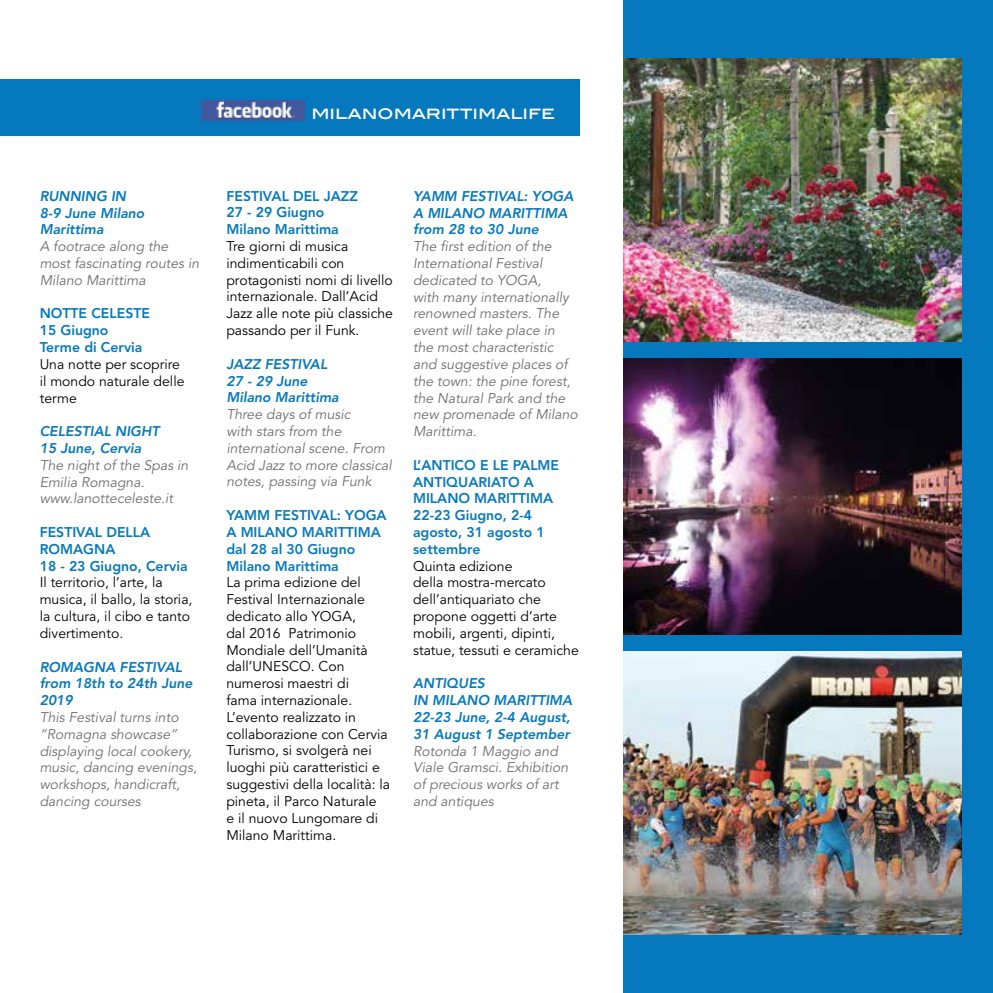
<style>
.page{position:relative;width:993px;height:993px;background:#fff}
.page>*{position:absolute;margin:0;border:0;box-sizing:border-box;transform-origin:0 0}
.t1{font:500 16.97px "Blair ITC";letter-spacing:-.005em;color:#fff}
.t2{font:14px/16.8px "Avenir";color:#000}
.t3{font:italic 14px/16.8px "Avenir";color:#706f6f}
.t4{font:800 14px/16.8px "Avenir";color:#0578be}
.t5{font:italic 800 14px/16.8px "Avenir";color:#0578be}
</style>
<div class="page">
<div style="left:623px;top:0;width:369px;height:992px;background:#0578be"></div>
<div style="left:0;top:79px;width:579px;height:57px;background:#0578be"></div>
<img style="left:201px;top:101px;width:103px;height:20px">
<img style="left:623px;top:58px;width:338px;height:283px">
<img style="left:623px;top:358px;width:338px;height:276px">
<img style="left:623px;top:651px;width:338px;height:283px">
<p class="t1" style="left:311px;top:103px;width:245px">MILANOMARITTIMALIFE</p>
<p class="t5" style="left:40px;top:187px;width:106px">RUNNING IN<br>8-9 June Milano<br>Marittima</p>
<p class="t3" style="left:40px;top:238px;width:161px">A footrace along the most fascinating routes in<br>Milano Marittima</p>
<p class="t4" style="left:40px;top:305px;width:112px">NOTTE CELESTE<br>15 Giugno<br>Terme di Cervia</p>
<p class="t2" style="left:40px;top:356px;width:146px">Una notte per scoprire il mondo naturale delle terme</p>
<p class="t5" style="left:40px;top:422px;width:121px">CELESTIAL NIGHT<br>15 June, Cervia</p>
<p class="t3" style="left:40px;top:457px;width:150px">The night of the Spas in<br>Emilia Romagna. www.lanotteceleste.it</p>
<p class="t4" style="left:40px;top:523px;width:149px">FESTIVAL DELLA<br>ROMAGNA<br>18 - 23 Giugno, Cervia</p>
<p class="t2" style="left:40px;top:574px;width:154px">Il territorio, l’arte, la musica, il ballo, la storia, la cultura, il cibo e tanto divertimento.</p>
<p class="t5" style="left:40px;top:658px;width:154px">ROMAGNA FESTIVAL from 18th to 24th June<br>2019</p>
<p class="t3" style="left:40px;top:709px;width:159px">This Festival turns into “Romagna showcase” displaying local cookery, music, dancing evenings, workshops, handicraft, dancing courses</p>
<p class="t4" style="left:226px;top:187px;width:133px">FESTIVAL DEL JAZZ<br>27 - 29 Giugno<br>Milano Marittima</p>
<p class="t2" style="left:226px;top:238px;width:168px">Tre giorni di musica indimenticabili con protagonisti nomi di livello internazionale. Dall’Acid<br>Jazz alle note più classiche passando per il Funk.</p>
<p class="t5" style="left:226px;top:355px;width:114px">JAZZ FESTIVAL<br>27 - 29 June<br>Milano Marittima</p>
<p class="t3" style="left:226px;top:406px;width:167px">Three days of music<br>with stars from the international scene. From<br>Acid Jazz to more classical notes, passing via Funk</p>
<p class="t4" style="left:226px;top:506px;width:162px">YAMM FESTIVAL: YOGA<br>A MILANO MARITTIMA dal 28 al 30 Giugno<br>Milano Marittima</p>
<p class="t2" style="left:226px;top:574px;width:165px">La prima edizione del<br>Festival Internazionale dedicato allo YOGA,<br>dal 2016 Patrimonio<br>Mondiale dell’Umanità dall’UNESCO. Con numerosi maestri di<br>fama internazionale.<br>L’evento realizzato in collaborazione con Cervia<br>Turismo, si svolgerà nei luoghi più caratteristici e suggestivi della località: la pineta, il Parco Naturale<br>e il nuovo Lungomare di<br>Milano Marittima.</p>
<p class="t5" style="left:413px;top:187px;width:162px">YAMM FESTIVAL: YOGA<br>A MILANO MARITTIMA from 28 to 30 June</p>
<p class="t3" style="left:413px;top:238px;width:166px">The first edition of the<br>International Festival dedicated to YOGA,<br>with many internationally renowned masters. The event will take place in the most characteristic and suggestive places of the town: the pine forest, the Natural Park and the new promenade of Milano<br>Marittima.</p>
<p class="t4" style="left:413px;top:456px;width:147px">L’ANTICO E LE PALME<br>ANTIQUARIATO A<br>MILANO MARITTIMA<br>22-23 Giugno, 2-4 agosto, 31 agosto 1 settembre</p>
<p class="t2" style="left:413px;top:557px;width:167px">Quinta edizione<br>della mostra-mercato dell’antiquariato che propone oggetti d’arte mobili, argenti, dipinti, statue, tessuti e ceramiche</p>
<p class="t5" style="left:413px;top:674px;width:161px">ANTIQUES<br>IN MILANO MARITTIMA<br>22-23 June, 2-4 August,<br>31 August 1 September</p>
<p class="t3" style="left:413px;top:742px;width:157px">Rotonda 1 Maggio and<br>Viale Gramsci. Exhibition of precious works of art and antiques</p>
</div>
